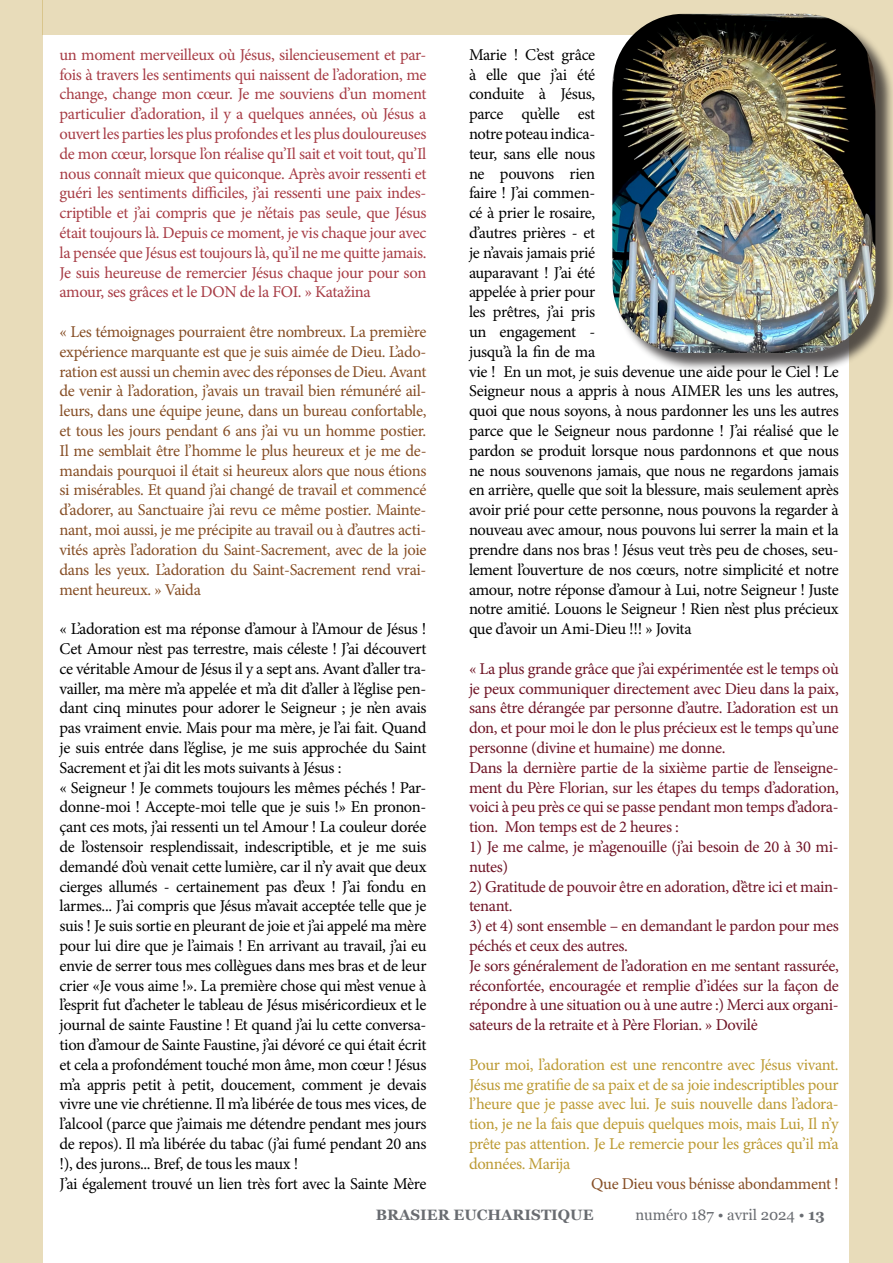
<style>
.page{position:relative;width:893px;height:1263px;background:#fff}
.page>*{position:absolute;margin:0;border:0;box-sizing:border-box;transform-origin:0 0}
.t1{font:16.5px/19.8px "Minion Pro";letter-spacing:-.02em;color:#000}
.t2{font:16.5px/19.8px "Minion Pro";letter-spacing:-.02em;color:#6f1526}
.t3{font:16.5px/19.8px "Minion Pro";letter-spacing:-.02em;color:#864e25;text-align:justify}
.t4{font:16.5px/19.8px "Minion Pro";letter-spacing:-.02em;color:#a73c45;text-align:justify}
.t5{font:16.5px/19.8px "Minion Pro";letter-spacing:-.02em;color:#bc9a33;text-align:justify}
.t6{font:15px "Georgia";color:#696c71}
.t7{font:700 15px "Georgia";color:#696c71}
.s1{font-weight:700}
</style>
<div class="page">
<div style="left:43px;top:0;width:850px;height:35px;background:#e8dcba"></div>
<div style="left:0;top:0;width:43px;height:1263px;background:#e8dcba"></div>
<div style="left:849px;top:35px;width:44px;height:1228px;background:#e8dcba"></div>
<div style="left:614px;top:16px;width:279px;height:356px;background:#231f20;opacity:.75"></div>
<img style="left:612px;top:14px;width:263px;height:339px">
<p class="t4" style="left:60px;top:45px;width:368px">un moment merveilleux où Jésus, silencieusement et par&shy;fois à travers les sentiments qui naissent de l’adoration, me change, change mon cœur. Je me souviens d’un moment particulier d’adoration, il y a quelques années, où Jésus a ouvert les parties les plus profondes et les plus douloureuses de mon cœur, lorsque l’on réalise qu’Il sait et voit tout, qu’Il nous connaît mieux que quiconque. Après avoir ressenti et guéri les sentiments difficiles, j’ai ressenti une paix indes&shy;criptible et j’ai compris que je n’étais pas seule, que Jésus était toujours là. Depuis ce moment, je vis chaque jour avec la pensée que Jésus est toujours là, qu’il ne me quitte jamais.<br>Je suis heureuse de remercier Jésus chaque jour pour son amour, ses grâces et le DON de la FOI. » Katažina</p>
<p class="t3" style="left:60px;top:322px;width:368px">« Les témoignages pourraient être nombreux. La première expérience marquante est que je suis aimée de Dieu. L’ado&shy;ration est aussi un chemin avec des réponses de Dieu. Avant de venir à l’adoration, j’avais un travail bien rémunéré ail&shy;leurs, dans une équipe jeune, dans un bureau confortable, et tous les jours pendant 6 ans j’ai vu un homme postier.<br>Il me semblait être l’homme le plus heureux et je me de&shy;mandais pourquoi il était si heureux alors que nous étions si misérables. Et quand j’ai changé de travail et commencé d’adorer, au Sanctuaire j’ai revu ce même postier. Mainte&shy;nant, moi aussi, je me précipite au travail ou à d’autres acti&shy;vités après l’adoration du Saint-Sacrement, avec de la joie dans les yeux. L’adoration du Saint-Sacrement rend vrai&shy;ment heureux. » Vaida</p>
<p class="t1" style="left:60px;top:619px;width:368px">« L’adoration est ma réponse d’amour à l’Amour de Jésus !<br>Cet Amour n’est pas terrestre, mais céleste ! J’ai découvert ce véritable Amour de Jésus il y a sept ans. Avant d’aller tra&shy;vailler, ma mère m’a appelée et m’a dit d’aller à l’église pen&shy;dant cinq minutes pour adorer le Seigneur ; je n’en avais pas vraiment envie. Mais pour ma mère, je l’ai fait. Quand je suis entrée dans l’église, je me suis approchée du Saint Sacrement et j’ai dit les mots suivants à Jésus :<br>« Seigneur ! Je commets toujours les mêmes péchés ! Par&shy;donne-moi ! Accepte-moi telle que je suis !» En pronon&shy;çant ces mots, j’ai ressenti un tel Amour ! La couleur dorée de l’ostensoir resplendissait, indescriptible, et je me suis demandé d’où venait cette lumière, car il n’y avait que deux cierges allumés - certainement pas d’eux ! J’ai fondu en larmes... J’ai compris que Jésus m’avait acceptée telle que je suis ! Je suis sortie en pleurant de joie et j’ai appelé ma mère pour lui dire que je l’aimais ! En arrivant au travail, j’ai eu envie de serrer tous mes collègues dans mes bras et de leur crier «Je vous aime !». La première chose qui m’est venue à l’esprit fut d’acheter le tableau de Jésus miséricordieux et le journal de sainte Faustine ! Et quand j’ai lu cette conversa&shy;tion d’amour de Sainte Faustine, j’ai dévoré ce qui était écrit et cela a profondément touché mon âme, mon cœur ! Jésus m’a appris petit à petit, doucement, comment je devais vivre une vie chrétienne. Il m’a libérée de tous mes vices, de l’alcool (parce que j’aimais me détendre pendant mes jours de repos). Il m’a libérée du tabac (j’ai fumé pendant 20 ans !), des jurons... Bref, de tous les maux !<br>J’ai également trouvé un lien très fort avec la Sainte Mère</p>
<p class="t1" style="left:469px;top:45px;width:371px">Marie ! C’est grâce<br>à elle que j’ai été<br>conduite à Jésus,<br>parce qu’elle est<br>notre poteau indica-<br>teur, sans elle nous<br>ne pouvons rien<br>faire ! J’ai commen-<br>cé à prier le rosaire,<br>d’autres prières - et<br>je n’avais jamais prié<br>auparavant ! J’ai été<br>appelée à prier pour<br>les prêtres, j’ai pris<br>un engagement -<br>jusqu’à la fin de ma<br>vie ! En un mot, je suis devenue une aide pour le Ciel ! Le Seigneur nous a appris à nous AIMER les uns les autres, quoi que nous soyons, à nous pardonner les uns les autres parce que le Seigneur nous pardonne ! J’ai réalisé que le pardon se produit lorsque nous pardonnons et que nous ne nous souvenons jamais, que nous ne regardons jamais en arrière, quelle que soit la blessure, mais seulement après avoir prié pour cette personne, nous pouvons la regarder à nouveau avec amour, nous pouvons lui serrer la main et la prendre dans nos bras ! Jésus veut très peu de choses, seu&shy;lement l’ouverture de nos cœurs, notre simplicité et notre amour, notre réponse d’amour à Lui, notre Seigneur ! Juste notre amitié. Louons le Seigneur ! Rien n’est plus précieux que d’avoir un Ami-Dieu !!! » Jovita</p>
<p class="t2" style="left:469px;top:659px;width:371px">« La plus grande grâce que j’ai expérimentée est le temps où je peux communiquer directement avec Dieu dans la paix, sans être dérangée par personne d’autre. L’adoration est un don, et pour moi le don le plus précieux est le temps qu’une personne (divine et humaine) me donne.<br>Dans la dernière partie de la sixième partie de l’enseigne&shy;ment du Père Florian, sur les étapes du temps d’adoration, voici à peu près ce qui se passe pendant mon temps d’adora&shy;tion. Mon temps est de 2 heures :</p>
<p class="t2" style="left:469px;top:837px;width:371px">1) Je me calme, je m’agenouille (j’ai besoin de 20 à 30 mi&shy;nutes)</p>
<p class="t2" style="left:469px;top:876px;width:371px">2) Gratitude de pouvoir être en adoration, d’être ici et main&shy;tenant.</p>
<p class="t2" style="left:469px;top:916px;width:371px">3) et 4) sont ensemble – en demandant le pardon pour mes péchés et ceux des autres.<br>Je sors généralement de l’adoration en me sentant rassurée, réconfortée, encouragée et remplie d’idées sur la façon de répondre à une situation ou à une autre :) Merci aux organi&shy;sateurs de la retraite et à Père Florian. » Dovilė</p>
<p class="t5" style="left:469px;top:1055px;width:371px">Pour moi, l’adoration est une rencontre avec Jésus vivant.<br>Jésus me gratifie de sa paix et de sa joie indescriptibles pour l’heure que je passe avec lui. Je suis nouvelle dans l’adora&shy;tion, je ne la fais que depuis quelques mois, mais Lui, Il n’y prête pas attention. Je Le remercie pour les grâces qu’il m’a données. Marija</p>
<p class="t3" style="left:591px;top:1173px;width:249px">Que Dieu vous bénisse abondamment !</p>
<p class="t7" style="left:376px;top:1203px;width:219px">BRASIER EUCHARISTIQUE</p>
<p class="t6" style="left:635px;top:1204px;width:191px">numéro 187 • avril 2024 • <span class="s1">13</span></p>
</div>
